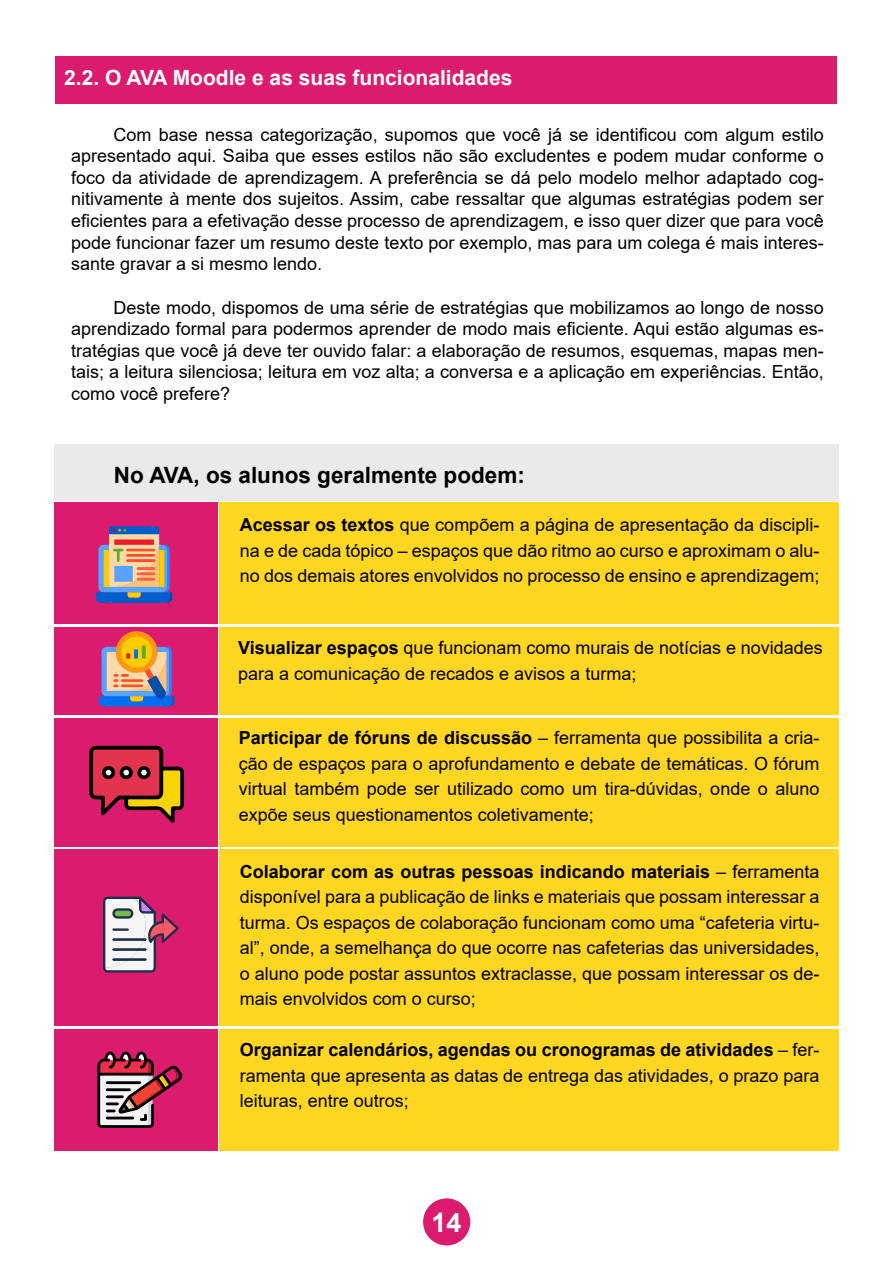
<style>
.page{position:relative;width:893px;height:1263px;background:#fff}
.page>*{position:absolute;margin:0;border:0;box-sizing:border-box;transform-origin:0 0}
.t1{font:700 27px "Arial";color:#fff}
.t2{font:700 22.5px "Arial";color:#000}
.t3{font:700 21px "Arial";color:#fff}
.t4{font:18px/25.5px "Arial";color:#000;text-align:justify}
.s1{font-weight:700}
</style>
<div class="page">
<div style="left:423px;top:1198px;width:47px;height:47px;background:#db1c6e;border-radius:50%"></div>
<div style="left:56px;top:56px;width:781px;height:48px;background:#db1c6e"></div>
<div style="left:54px;top:849px;width:163px;height:177px;background:#db1c6e"></div>
<div style="left:54px;top:718px;width:163px;height:128px;background:#db1c6e"></div>
<div style="left:54px;top:627px;width:163px;height:88px;background:#db1c6e"></div>
<div style="left:54px;top:503px;width:163px;height:121px;background:#db1c6e"></div>
<div style="left:220px;top:503px;width:619px;height:121px;background:#ffd622"></div>
<div style="left:220px;top:718px;width:619px;height:128px;background:#ffd622"></div>
<div style="left:220px;top:627px;width:619px;height:88px;background:#ffd622"></div>
<div style="left:220px;top:849px;width:619px;height:177px;background:#ffd622"></div>
<div style="left:54px;top:1029px;width:163px;height:121px;background:#db1c6e"></div>
<div style="left:220px;top:1029px;width:619px;height:121px;background:#ffd622"></div>
<svg style="left:99px;top:631px;width:76px;height:76px"></svg>
<svg style="left:96px;top:526px;width:77px;height:77px;background:#a68898"></svg>
<svg style="left:89px;top:746px;width:95px;height:77px"></svg>
<svg style="left:103px;top:897px;width:76px;height:76px"></svg>
<svg style="left:97px;top:1051px;width:86px;height:77px"></svg>
<div style="left:54px;top:445px;width:785px;height:56px;background:#eaeaea"></div>
<p class="t3" style="left:64px;top:63px;width:450px">2.2. O AVA Moodle e as suas funcionalidades</p>
<p class="t4" style="left:71px;top:123px;width:754px;line-height:21.6px;text-indent:43px">Com base nessa categorização, supomos que você já se identificou com algum estilo apresentado aqui. Saiba que esses estilos não são excludentes e podem mudar conforme o foco da atividade de aprendizagem. A preferência se dá pelo modelo melhor adaptado cog&shy;nitivamente à mente dos sujeitos. Assim, cabe ressaltar que algumas estratégias podem ser eficientes para a efetivação desse processo de aprendizagem, e isso quer dizer que para você pode funcionar fazer um resumo deste texto por exemplo, mas para um colega é mais interes&shy;sante gravar a si mesmo lendo.</p>
<p class="t4" style="left:71px;top:296px;width:754px;line-height:21.6px;text-indent:43px">Deste modo, dispomos de uma série de estratégias que mobilizamos ao longo de nosso aprendizado formal para podermos aprender de modo mais eficiente. Aqui estão algumas es&shy;tratégias que você já deve ter ouvido falar: a elaboração de resumos, esquemas, mapas men&shy;tais; a leitura silenciosa; leitura em voz alta; a conversa e a aplicação em experiências. Então, como você prefere?</p>
<p class="t2" style="left:114px;top:459px;width:412px">No AVA, os alunos geralmente podem:</p>
<p class="t4" style="left:240px;top:512px;width:581px"><span class="s1">Acessar os textos</span> que compõem a página de apresentação da discipli&shy;na e de cada tópico – espaços que dão ritmo ao curso e aproximam o alu&shy;no dos demais atores envolvidos no processo de ensino e aprendizagem;</p>
<p class="t4" style="left:238px;top:635px;width:586px"><span class="s1">Visualizar espaços</span> que funcionam como murais de notícias e novidades para a comunicação de recados e avisos a turma;</p>
<p class="t4" style="left:239px;top:725px;width:582px"><span class="s1">Participar de fóruns de discussão</span> – ferramenta que possibilita a cria&shy;ção de espaços para o aprofundamento e debate de temáticas. O fórum virtual também pode ser utilizado como um tira-dúvidas, onde o aluno expõe seus questionamentos coletivamente;</p>
<p class="t4" style="left:240px;top:858px;width:581px"><span class="s1">Colaborar com as outras pessoas indicando materiais</span> – ferramenta disponível para a publicação de links e materiais que possam interessar a turma. Os espaços de colaboração funcionam como uma “cafeteria virtu&shy;al”, onde, a semelhança do que ocorre nas cafeterias das universidades, o aluno pode postar assuntos extraclasse, que possam interessar os de&shy;mais envolvidos com o curso;</p>
<p class="t4" style="left:240px;top:1037px;width:581px"><span class="s1">Organizar calendários, agendas ou cronogramas de atividades</span> – fer&shy;ramenta que apresenta as datas de entrega das atividades, o prazo para leituras, entre outros;</p>
<h1 class="t1" style="left:432px;top:1203px;width:32px">14</h1>
</div>
